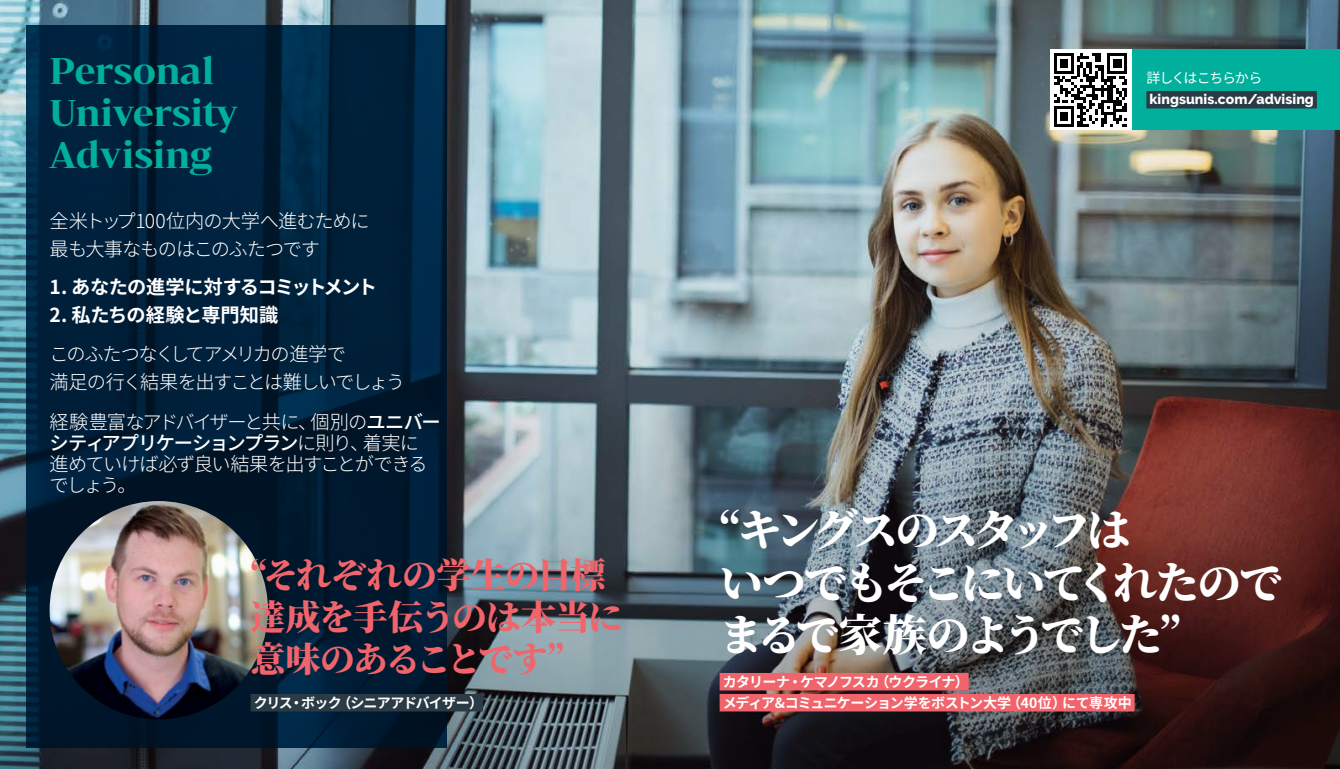
<style>
.page{position:relative;width:1340px;height:769px;background:#fff}
.page>*{position:absolute;margin:0;border:0;box-sizing:border-box;transform-origin:0 0}
.t1{font:900 43.75px/52.5px "Noto Serif CJ Kjp";letter-spacing:-.1em;color:#fff}
.t2{font:900 35px/42px "Noto Serif CJ Kjp";letter-spacing:-.04em;color:#f1646b}
.t3{font:700 35px/42px "Bw Darius";letter-spacing:-.01em;color:#00b09c}
.t4{font:300 19.25px/21px "Noto Sans CJ Kjp";letter-spacing:-.075em;color:#fff}
.t5{font:300 19.25px/28px "Noto Sans CJ Kjp";letter-spacing:-.055em;color:#fff}
.t6{font:700 19.25px "Noto Sans CJ Kjp";letter-spacing:-.055em;color:#fff}
.t7{font:700 19.25px "Noto Sans CJ Kjp";letter-spacing:-.015em;color:#fff}
.t8{font:700 14px/21px "Noto Sans CJ Kjp";letter-spacing:-.055em;color:#fff}
.t9{font:800 14px "Raleway";letter-spacing:.005em;color:#fff}
.t10{font:14px "Noto Sans CJ Kjp";letter-spacing:-.09em;color:#fff}
.s1{font-weight:500}
</style>
<div class="page">
<img style="left:0;top:0;width:1339px;height:769px">
<svg style="left:26px;top:26px;width:420px;height:722px;background:#001e38"></svg>
<img style="left:50px;top:501px;width:218px;height:218px;border-radius:109px">
<div style="left:251px;top:694px;width:232px;height:17px;background:#2b3b46"></div>
<div style="left:719px;top:673px;width:249px;height:17px;background:#f1646b"></div>
<div style="left:719px;top:694px;width:415px;height:17px;background:#f1646b"></div>
<div style="left:1131px;top:50px;width:208px;height:80px;background:#00b09c"></div>
<div style="left:1146px;top:91px;width:170px;height:17px;background:#2b3b46"></div>
<div style="left:1049px;top:50px;width:82px;height:80px;background:#fff"></div>
<svg style="left:1054px;top:53px;width:73px;height:74px"></svg>
<h2 class="t3" style="left:50px;top:48px;width:190px">Personal<br>University<br>Advising</h2>
<p class="t5" style="left:50px;top:207px;width:321px">全米トップ100位内の大学へ進むために最も大事なものはこのふたつです</p>
<p class="t6" style="left:50px;top:276px;width:329px">1. あなたの進学に対するコミットメント</p>
<p class="t7" style="left:50px;top:304px;width:230px">2. 私たちの経験と専門知識</p>
<p class="t4" style="left:50px;top:340px;width:357px;line-height:28px">このふたつなくしてアメリカの進学で<br>満足の行く結果を出すことは難しいでしょう</p>
<p class="t4" style="left:50px;top:412px;width:393px">経験豊富なアドバイザーと共に、個別の<span class="s1">ユニバーシティアプリケーションプラン</span>に則り、着実に進めていけば必ず良い結果を出すことができるでしょう。</p>
<h2 class="t2" style="left:251px;top:555px;width:374px">“それぞれの学生の目標達成を手伝うのは本当に意味のあることです”</h2>
<p class="t8" style="left:254px;top:693px;width:231px">クリス・ボック（シニアアドバイザー）</p>
<p class="t10" style="left:1146px;top:70px;width:117px">詳しくはこちらから</p>
<p class="t9" style="left:1149px;top:91px;width:166px">kingsunis.com/advising</p>
<h1 class="t1" style="left:719px;top:505px;width:564px">“キングスのスタッフは<br>いつでもそこにいてくれたのでまるで家族のようでした”</h1>
<p class="t8" style="left:722px;top:672px;width:410px">カタリーナ・ケマノフスカ（ウクライナ）<br>メディア&amp;コミュニケーション学をボストン大学（40位）にて専攻中</p>
</div>
